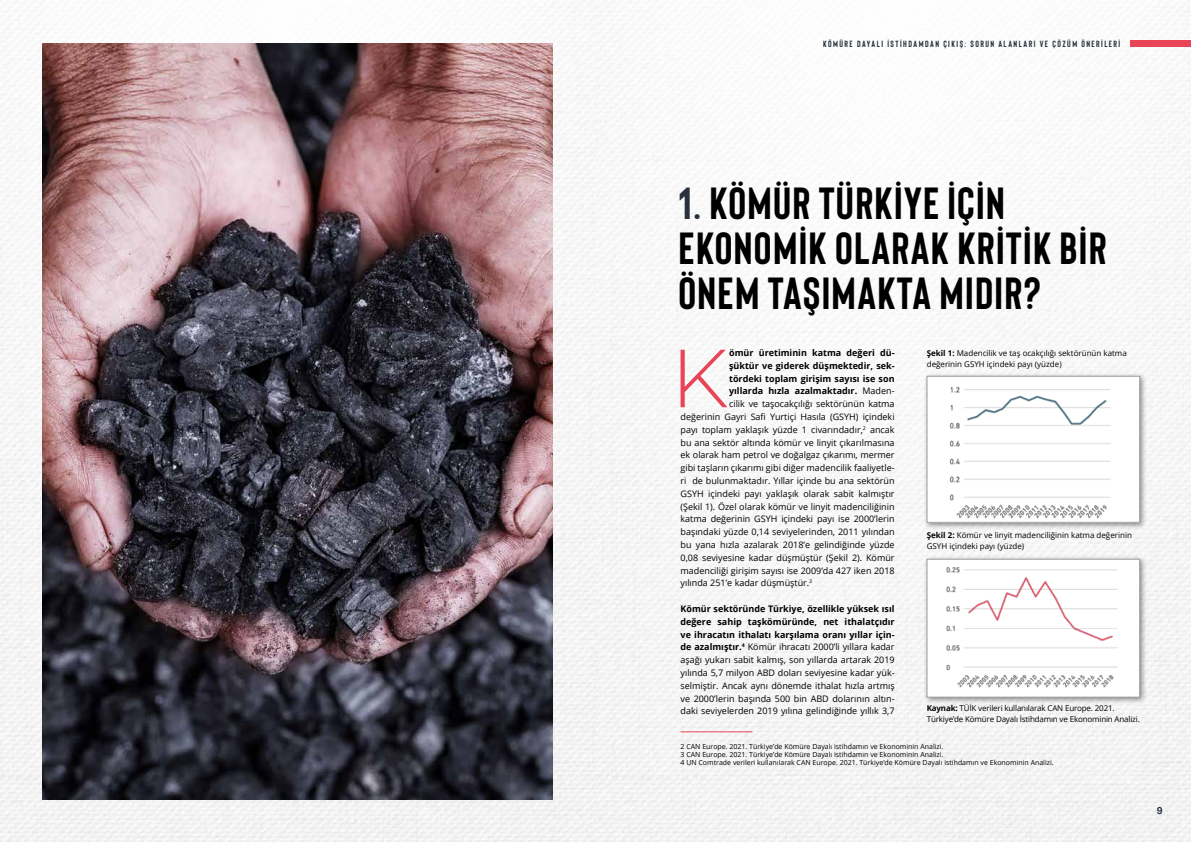
<style>
.page{position:relative;width:1191px;height:842px;background:#fff}
.page>*{position:absolute;margin:0;border:0;box-sizing:border-box;transform-origin:0 0}
.t1{font:300 82.1px "Montserrat";color:#e94559}
.t2{font:700 45px/45px "Bison";letter-spacing:.03em;color:#000}
.t3{font:700 10px "Aktiv Grotesk";color:#29323c}
.t4{font:9px/12.8px "Open Sans";color:#000;text-align:justify}
.t5{font:700 9px "Open Sans";color:#000}
.t6{font:700 9px "Bison";letter-spacing:.16em;color:#29323c}
.t7{font:8px/11px "Open Sans";color:#000}
.t8{font:8px/11px "Open Sans";letter-spacing:-.02em;color:#000}
.t9{font:7px/8.4px "Open Sans";color:#000}
.s1{color:#29323c}
.s2{font-weight:700}
.s3{font-weight:400}
</style>
<div class="page">
<img style="left:0;top:1px;width:1191px;height:841px">
<div style="left:1130px;top:40px;width:61px;height:7px;background:#e94559"></div>
<img style="left:43px;top:43px;width:510px;height:756px">
<hr style="left:680px;top:732px;width:72px;height:1px;background:#e94559">
<div style="left:923px;top:373px;width:224px;height:157px;background:#000;opacity:.44"></div>
<img style="left:928px;top:378px;width:209px;height:143px">
<div style="left:926px;top:376px;width:213px;height:147px;border:1px solid #9d9d9c"></div>
<div style="left:923px;top:555px;width:224px;height:150px;background:#000;opacity:.44"></div>
<img style="left:928px;top:561px;width:209px;height:134px">
<div style="left:926px;top:559px;width:213px;height:138px;border:1px solid #9d9d9c"></div>
<p class="t6" style="left:823px;top:38px;width:298px">KÖMÜRE DAYALI İSTİHDAMDAN ÇIKIŞ: SORUN ALANLARI VE ÇÖZÜM ÖNERİLERİ</p>
<h2 class="t2" style="left:678px;top:178px;width:429px"><span class="s1">1.</span> KÖMÜR TÜRKİYE İÇİN<br>EKONOMİK OLARAK KRİTİK BİR<br>ÖNEM TAŞIMAKTA MIDIR?</h2>
<h1 class="t1" style="left:670px;top:322px;width:59px">K</h1>
<p class="t5" style="left:729px;top:346px;width:167px">ömür üretiminin katma değeri dü-</p>
<p class="t7" style="left:926px;top:347px;width:202px"><span class="s2">Şekil 1:</span> Madencilik ve taş ocakçılığı sektörünün katma değerinin GSYH içindeki payı (yüzde)</p>
<p class="t5" style="left:729px;top:359px;width:167px">şüktür ve giderek düşmektedir, sek-</p>
<p class="t5" style="left:729px;top:372px;width:167px">tördeki toplam girişim sayısı ise son</p>
<p class="t5" style="left:729px;top:385px;width:167px">yıllarda hızla azalmaktadır. <span class="s3">Maden-</span></p>
<p class="t4" style="left:729px;top:397px;width:167px">cilik ve taşocakçılığı sektörünün katma</p>
<p class="t4" style="left:680px;top:410px;width:216px">değerinin Gayri Safi Yurtiçi Hasıla (GSYH) içindeki</p>
<p class="t4" style="left:680px;top:423px;width:215px">payı toplam yaklaşık yüzde 1 civarındadır,<sup>2</sup> ancak</p>
<p class="t4" style="left:680px;top:436px;width:215px">bu ana sektör altında kömür ve linyit çıkarılmasına</p>
<p class="t4" style="left:680px;top:448px;width:215px">ek olarak ham petrol ve doğalgaz çıkarımı, mermer</p>
<p class="t4" style="left:680px;top:461px;width:215px">gibi taşların çıkarımı gibi diğer madencilik faaliyetle-</p>
<p class="t4" style="left:680px;top:474px;width:216px">ri de bulunmaktadır. Yıllar içinde bu ana sektörün</p>
<p class="t4" style="left:680px;top:487px;width:215px">GSYH içindeki payı yaklaşık olarak sabit kalmıştır</p>
<p class="t4" style="left:680px;top:500px;width:216px">(Şekil 1). Özel olarak kömür ve linyit madenciliğinin</p>
<p class="t4" style="left:680px;top:512px;width:216px">katma değerinin GSYH içindeki payı ise 2000’lerin</p>
<p class="t4" style="left:680px;top:525px;width:216px">başındaki yüzde 0,14 seviyelerinden, 2011 yılından</p>
<p class="t4" style="left:680px;top:538px;width:216px">bu yana hızla azalarak 2018’e gelindiğinde yüzde</p>
<p class="t4" style="left:680px;top:551px;width:215px">0,08 seviyesine kadar düşmüştür (Şekil 2). Kömür</p>
<p class="t4" style="left:680px;top:564px;width:216px">madenciliği girişim sayısı ise 2009’da 427 iken 2018</p>
<p class="t4" style="left:680px;top:576px;width:133px">yılında 251’e kadar düşmüştür.<sup>3</sup></p>
<p class="t4" style="left:680px;top:602px;width:216px"><span class="s2">Kömür sektöründe Türkiye, özellikle yüksek ısıl değere sahip taşkömüründe, net ithalatçıdır ve ihracatın ithalatı karşılama oranı yıllar için&shy;de azalmıştır.</span><sup>4</sup> Kömür ihracatı 2000’li yıllara kadar aşağı yukarı sabit kalmış, son yıllarda artarak 2019 yılında 5,7 milyon ABD doları seviyesine kadar yük&shy;selmiştir. Ancak aynı dönemde ithalat hızla artmış ve 2000’lerin başında 500 bin ABD dolarının altın&shy;daki seviyelerden 2019 yılına gelindiğinde yıllık 3,7</p>
<p class="t9" style="left:680px;top:742px;width:375px">2 CAN Europe. 2021. Türkiye’de Kömüre Dayalı istihdamın ve Ekonominin Analizi.<br>3 CAN Europe. 2021. Türkiye’de Kömüre Dayalı istihdamın ve Ekonominin Analizi.<br>4 UN Comtrade verileri kullanılarak CAN Europe. 2021. Türkiye’de Kömüre Dayalı istihdamın ve Ekonominin Analizi.</p>
<p class="t7" style="left:926px;top:530px;width:207px"><span class="s2">Şekil 2:</span> Kömür ve linyit madenciliğinin katma değerinin<br>GSYH içindeki payı (yüzde)</p>
<p class="t8" style="left:926px;top:702px;width:215px"><span class="s2">Kaynak:</span> TÜİK verileri kullanılarak CAN Europe. 2021.<br>Türkiye’de Kömüre Dayalı İstihdamın ve Ekonominin Analizi.</p>
<p class="t3" style="left:1157px;top:805px;width:7px">9</p>
</div>
